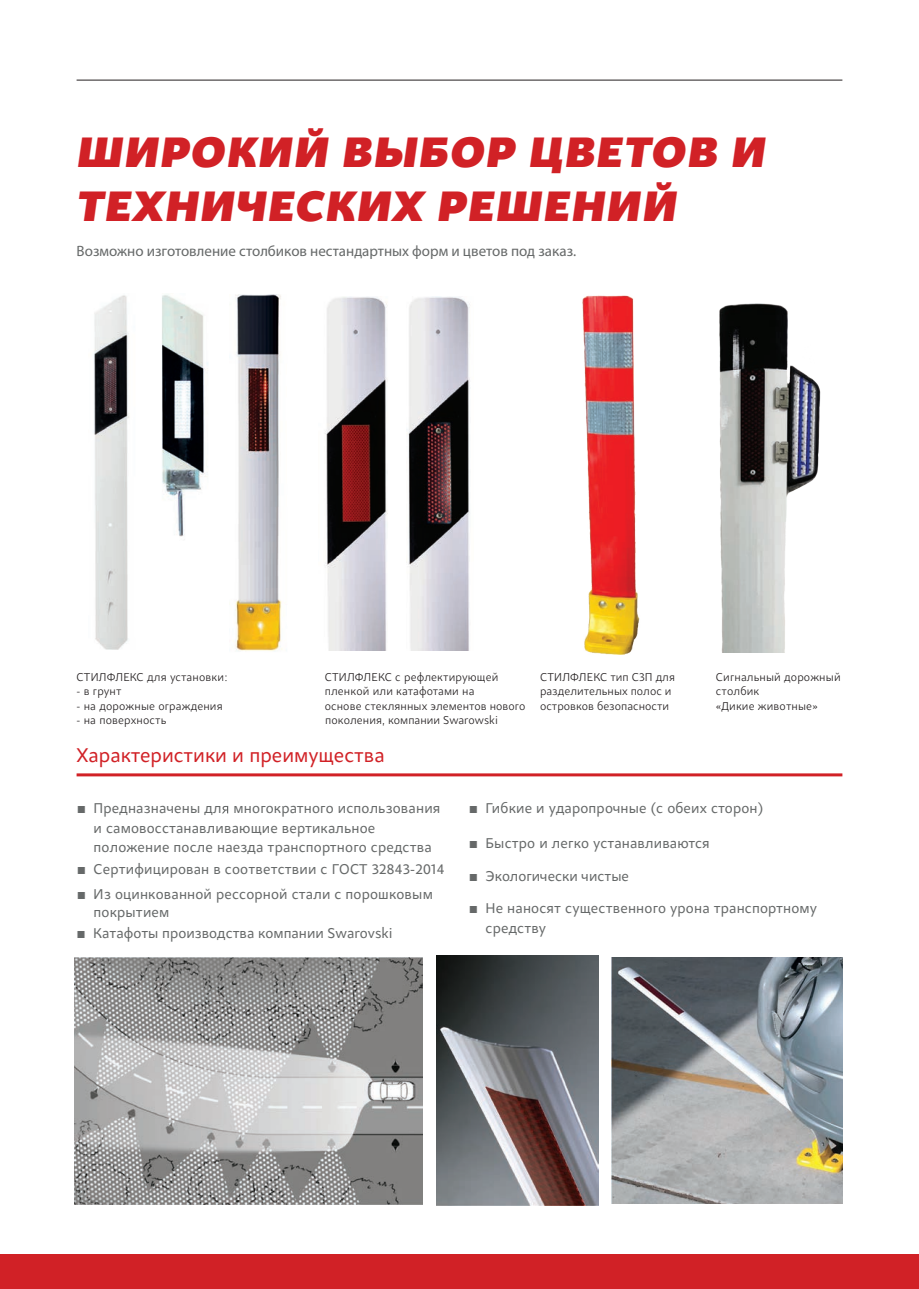
<style>
.page{position:relative;width:919px;height:1289px;background:#fff}
.page>*{position:absolute;margin:0;border:0;box-sizing:border-box;transform-origin:0 0}
.t1{font:italic 900 45px/54px "Samo Sans Pro";letter-spacing:.04em;color:#d12126}
.t2{font:21px "Samo Sans Pro";color:#d12126}
.t3{font:15px/19.5px "Samo Sans Pro";letter-spacing:.01em;color:#666969}
.t4{font:15px "Myriad Pro";color:#666969}
.t5{font:300 12px/14.4px "Samo Sans Pro";letter-spacing:.01em;color:#231f20}
</style>
<div class="page">
<hr style="left:77px;top:80px;width:765px;height:1px;background:#231f20">
<img style="left:611px;top:957px;width:231px;height:246px">
<img style="left:437px;top:955px;width:161px;height:250px">
<hr style="left:77px;top:773px;width:765px;height:3px;background:#d12126">
<svg style="left:222px;top:806px;width:6px;height:7px"></svg>
<div style="left:0;top:1254px;width:918px;height:34px;background:#d12126"></div>
<img style="left:235px;top:294px;width:48px;height:357px">
<img style="left:162px;top:295px;width:46px;height:242px">
<img style="left:94px;top:295px;width:35px;height:354px">
<img style="left:325px;top:297px;width:63px;height:354px">
<img style="left:408px;top:296px;width:62px;height:355px">
<img style="left:582px;top:295px;width:58px;height:359px">
<img style="left:719px;top:303px;width:102px;height:350px">
<img style="left:75px;top:957px;width:348px;height:247px">
<h1 class="t1" style="left:77px;top:125px;width:690px">ШИРОКИЙ ВЫБОР ЦВЕТОВ И<br>ТЕХНИЧЕСКИХ РЕШЕНИЙ</h1>
<p class="t4" style="left:77px;top:241px;width:501px">Возможно изготовление столбиков нестандартных форм и цветов под заказ.</p>
<p class="t5" style="left:77px;top:669px;width:153px">СТИЛФЛЕКС для установки:</p>
<p class="t5" style="left:77px;top:684px;width:47px">- в грунт</p>
<p class="t5" style="left:77px;top:698px;width:148px">- на дорожные ограждения</p>
<p class="t5" style="left:77px;top:713px;width:91px">- на поверхность</p>
<p class="t5" style="left:325px;top:669px;width:202px">СТИЛФЛЕКС с рефлектирующей пленкой или катафотами на<br>основе стеклянных элементов нового поколения, компании Swarowski</p>
<p class="t5" style="left:540px;top:669px;width:136px">СТИЛФЛЕКС тип С3П для разделительных полос и островков безопасности</p>
<p class="t5" style="left:715px;top:669px;width:126px">Сигнальный дорожный столбик<br>«Дикие животные»</p>
<h2 class="t2" style="left:77px;top:742px;width:309px">Xарактеристики и преимущества</h2>
<p class="t3" style="left:94px;top:798px;width:348px;text-indent:-17px">▪ Предназначены дл многократного использования и самовосстанавливающие вертикальное положение после наезда транспортного средства</p>
<p class="t3" style="left:77px;top:859px;width:369px">▪ Сертифицирован в соответствии с ГОСТ 32843-2014</p>
<p class="t3" style="left:94px;top:885px;width:341px;line-height:18px;text-indent:-17px">▪ Из оцинкованной рессорной стали с порошковым покрытием</p>
<p class="t3" style="left:76px;top:923px;width:318px">▪ Катафоты производства компании Swarovski</p>
<p class="t3" style="left:468px;top:798px;width:296px">▪ Гибкие и ударопрочные (с обеих сторон)</p>
<p class="t3" style="left:468px;top:833px;width:243px">▪ Быстро и легко устанавливаются</p>
<p class="t3" style="left:468px;top:865px;width:162px">▪ Экологически чистые</p>
<p class="t3" style="left:485px;top:898px;width:333px;text-indent:-17px">▪ Не наносят существенного урона транспортному средству</p>
</div>
